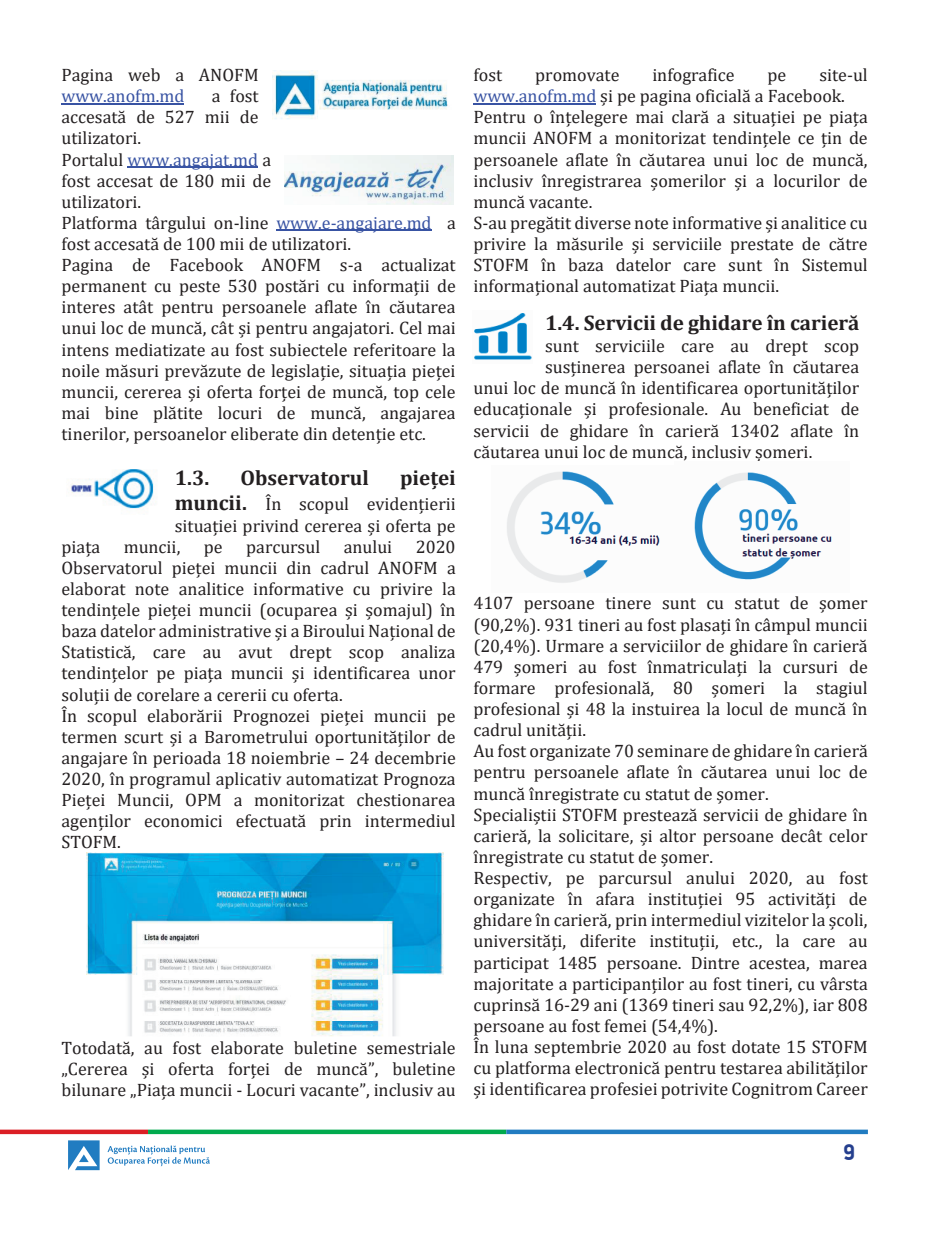
<style>
.page{position:relative;width:936px;height:1234px;background:#fff}
.page>*{position:absolute;margin:0;border:0;box-sizing:border-box;transform-origin:0 0}
.t1{font:700 22.5px "PF Din Display Pro";color:#253f8e}
.t2{font:700 21px "Cambria";color:#231f20}
.t3{font:18px/21.1px "Cambria";color:#231f20}
.t4{font:18px "Cambria";color:#3853a3}
.s1{color:#3853a3}
.s2{font-weight:700;font-size:21px}
.s3{font-family:"Calibri";font-weight:400;font-size:15px;color:#231f20}
</style>
<div class="page">
<svg style="left:68px;top:1140px;width:32px;height:29px"></svg>
<svg style="left:107px;top:1145px;width:103px;height:20px"></svg>
<svg style="left:0;top:1129px;width:148px;height:4px"></svg>
<svg style="left:148px;top:1129px;width:358px;height:4px"></svg>
<svg style="left:506px;top:1129px;width:361px;height:4px"></svg>
<hr style="left:61px;top:103px;width:123px;height:1px;background:#3853a3">
<hr style="left:128px;top:167px;width:130px;height:1px;background:#3853a3">
<hr style="left:276px;top:230px;width:155px;height:1px;background:#3853a3">
<hr style="left:473px;top:103px;width:123px;height:1px;background:#3853a3">
<img style="left:87px;top:852px;width:356px;height:184px">
<img style="left:507px;top:471px;width:153px;height:112px">
<img style="left:694px;top:472px;width:138px;height:108px">
<img style="left:284px;top:155px;width:169px;height:50px">
<img style="left:272px;top:71px;width:176px;height:48px">
<img style="left:71px;top:469px;width:83px;height:40px">
<img style="left:474px;top:313px;width:58px;height:47px">
<p class="t3" style="left:61px;top:64px;width:199px">Pagina web a ANOFM</p>
<p class="t4" style="left:61px;top:85px;width:124px">www.anofm.md</p>
<p class="t3" style="left:61px;top:85px;width:396px;text-indent:150px">a fost<br>accesată de 527 mii de<br>utilizatori.<br>Portalul <span class="s1">www.angajat.md</span> a<br>fost accesat de 180 mii de<br>utilizatori.<br>Platforma târgului on-line <span class="s1">www.e-angajare.md</span> a fost accesată de 100 mii de utilizatori.<br>Pagina de Facebook ANOFM s-a actualizat permanent cu peste 530 postări cu informații de interes atât pentru persoanele aflate în căutarea unui loc de muncă, cât și pentru angajatori. Cel mai intens mediatizate au fost subiectele referitoare la noile măsuri prevăzute de legislație, situația pieței muncii, cererea și oferta forței de muncă, top cele mai bine plătite locuri de muncă, angajarea tinerilor, persoanelor eliberate din detenție etc.</p>
<p class="t2" style="left:175px;top:463px;width:36px">1.3.</p>
<p class="t2" style="left:240px;top:463px;width:130px">Observatorul</p>
<p class="t2" style="left:400px;top:463px;width:57px">pieței</p>
<p class="t3" style="left:175px;top:492px;width:282px;line-height:21.8px"><span class="s2">muncii.</span> În scopul evidențierii situației privind cererea și oferta pe</p>
<p class="t3" style="left:61px;top:536px;width:40px">piața</p>
<p class="t3" style="left:124px;top:536px;width:58px">muncii,</p>
<p class="t3" style="left:204px;top:536px;width:20px">pe</p>
<p class="t3" style="left:246px;top:536px;width:76px">parcursul</p>
<p class="t3" style="left:344px;top:536px;width:50px">anului</p>
<p class="t3" style="left:61px;top:536px;width:396px;text-indent:354px">2020<br>Observatorul pieței muncii din cadrul ANOFM a elaborat note analitice informative cu privire la tendințele pieței muncii (ocuparea și șomajul) în baza datelor administrative și a Biroului Național de Statistică, care au avut drept scop analiza tendințelor pe piața muncii și identificarea unor soluții de corelare a cererii cu oferta.<br>În scopul elaborării Prognozei pieței muncii pe termen scurt și a Barometrului oportunităților de angajare în perioada 18 noiembrie – 24 decembrie 2020, în programul aplicativ automatizat Prognoza Pieței Muncii, OPM a monitorizat chestionarea agenților economici efectuată prin intermediul STOFM.</p>
<p class="t3" style="left:61px;top:1036px;width:396px;text-align:justify">Totodată, au fost elaborate buletine semestriale „Cererea și oferta forței de muncă”, buletine bilunare „Piața muncii - Locuri vacante”, inclusiv au</p>
<p class="t3" style="left:473px;top:64px;width:30px">fost</p>
<p class="t3" style="left:535px;top:64px;width:86px">promovate</p>
<p class="t3" style="left:652px;top:64px;width:84px">infografice</p>
<p class="t3" style="left:767px;top:64px;width:20px">pe</p>
<p class="t3" style="left:473px;top:64px;width:396px;text-indent:346px">site-ul <span class="s1">www.anofm.md</span> și pe pagina oficială a Facebook.<br>Pentru o înțelegere mai clară a situației pe piața muncii ANOFM a monitorizat tendințele ce țin de persoanele aflate în căutarea unui loc de muncă, inclusiv înregistrarea șomerilor și a locurilor de muncă vacante.<br>S-au pregătit diverse note informative și analitice cu privire la măsurile și serviciile prestate de către STOFM în baza datelor care sunt în Sistemul informațional automatizat Piața muncii.</p>
<p class="t2" style="left:545px;top:308px;width:316px">1.4. Servicii de ghidare în carieră</p>
<p class="t3" style="left:545px;top:335px;width:316px">sunt serviciile care au drept scop</p>
<p class="t3" style="left:545px;top:356px;width:316px">susținerea persoanei aflate în căutarea</p>
<p class="t3" style="left:473px;top:377px;width:387px">unui loc de muncă în identificarea oportunităților</p>
<p class="t3" style="left:473px;top:398px;width:387px">educaționale și profesionale. Au beneficiat de</p>
<p class="t3" style="left:473px;top:419px;width:387px">servicii de ghidare în carieră 13402 aflate în</p>
<p class="t3" style="left:473px;top:440px;width:340px">căutarea unui loc de muncă, inclusiv șomeri.</p>
<p class="t3" style="left:473px;top:592px;width:396px">4107 persoane tinere sunt cu statut de șomer (90,2%). 931 tineri au fost plasați în câmpul muncii (20,4%). Urmare a serviciilor de ghidare în carieră 479 șomeri au fost înmatriculați la cursuri de formare profesională, 80 șomeri la stagiul profesional și 48 la instuirea la locul de muncă în cadrul unității.<br>Au fost organizate 70 seminare de ghidare în carieră pentru persoanele aflate în căutarea unui loc de muncă înregistrate cu statut de șomer.<br>Specialiștii STOFM prestează servicii de ghidare în carieră, la solicitare, și altor persoane decât celor înregistrate cu statut de șomer.<br>Respectiv, pe parcursul anului 2020, au fost organizate în afara instituției 95 activități de ghidare în carieră, prin intermediul vizitelor la școli, universități, diferite instituții, etc., la care au participat 1485 persoane. Dintre acestea, marea majoritate a participanților au fost tineri, cu vârsta cuprinsă 16-29 ani (1369 tineri sau 92,2%), iar 808 persoane au fost femei (54,4%).<br>În luna septembrie 2020 au fost dotate 15 STOFM cu platforma electronică pentru testarea abilităților și identificarea profesiei potrivite Cognitrom Career</p>
<p class="t1" style="left:843px;top:1138px;width:18px">9<span class="s3">9</span></p>
</div>
